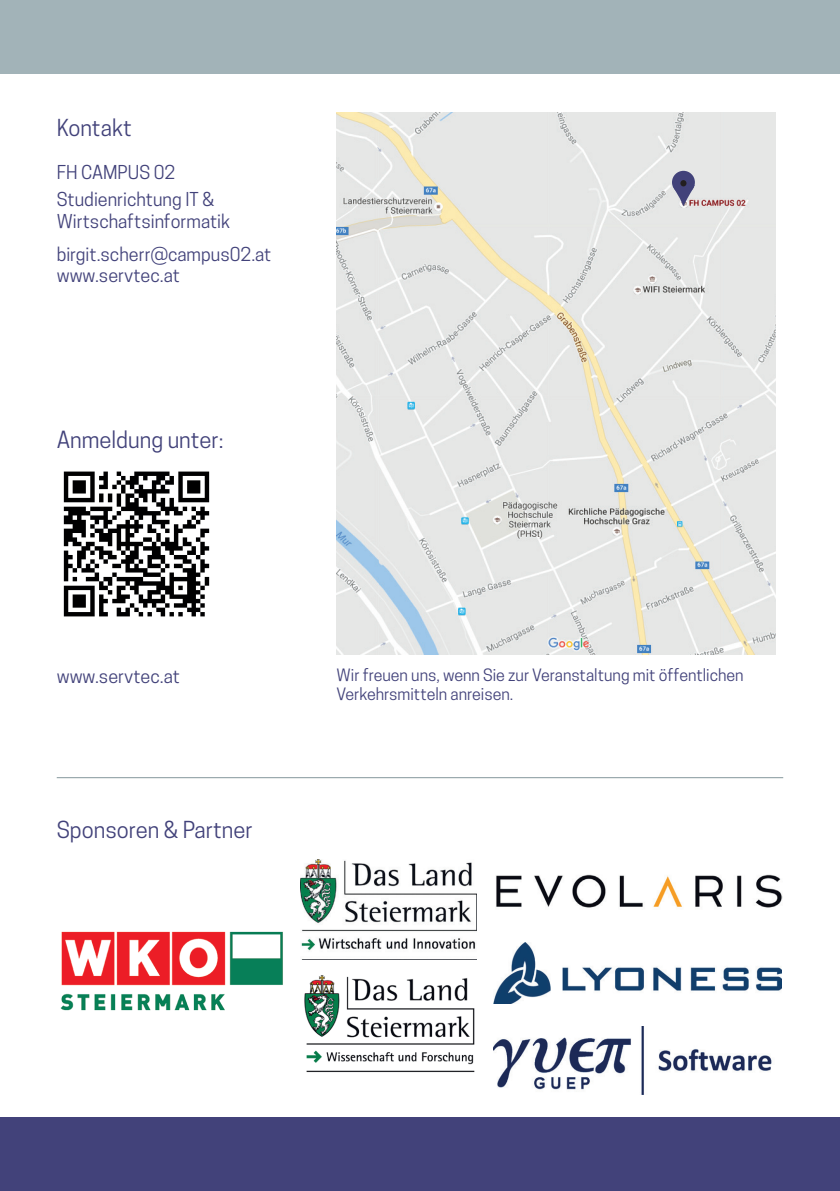
<style>
.page{position:relative;width:840px;height:1191px;background:#fff}
.page>*{position:absolute;margin:0;border:0;box-sizing:border-box;transform-origin:0 0}
.t1{font:22px "Cooper Hewitt";color:#42427a}
.t2{font:18px/27.2px "Cooper Hewitt";color:#42427a}
.t3{font:16px/19.2px "Cooper Hewitt";color:#42427a}
</style>
<div class="page">
<div style="left:0;top:0;width:839px;height:74px;background:#a2b3b8"></div>
<div style="left:0;top:1117px;width:839px;height:74px;background:#42427a"></div>
<img style="left:336px;top:113px;width:438px;height:541px">
<hr style="left:57px;top:777px;width:725px;height:1px;background:#84979c">
<img style="left:300px;top:859px;width:176px;height:92px">
<img style="left:60px;top:931px;width:223px;height:80px">
<img style="left:304px;top:975px;width:171px;height:98px">
<img style="left:493px;top:1026px;width:279px;height:68px">
<img style="left:493px;top:943px;width:288px;height:60px">
<img style="left:496px;top:874px;width:286px;height:34px">
<svg style="left:671px;top:171px;width:23px;height:35px"></svg>
<img style="left:63px;top:471px;width:147px;height:146px">
<p class="t1" style="left:57px;top:114px;width:77px">Kontakt</p>
<p class="t2" style="left:57px;top:158px;width:159px">FH CAMPUS 02<br>Studienrichtung IT &amp;</p>
<p class="t2" style="left:57px;top:204px;width:216px;line-height:33px">Wirtschaftsinformatik birgit.scherr@campus02.at</p>
<p class="t2" style="left:57px;top:262px;width:125px">www.servtec.at</p>
<p class="t1" style="left:57px;top:427px;width:168px">Anmeldung unter:</p>
<p class="t2" style="left:57px;top:662px;width:125px">www.servtec.at</p>
<p class="t1" style="left:57px;top:816px;width:197px">Sponsoren &amp; Partner</p>
<p class="t3" style="left:336px;top:665px;width:408px">Wir freuen uns, wenn Sie zur Veranstaltung mit öffentlichen<br>Verkehrsmitteln anreisen.</p>
</div>
